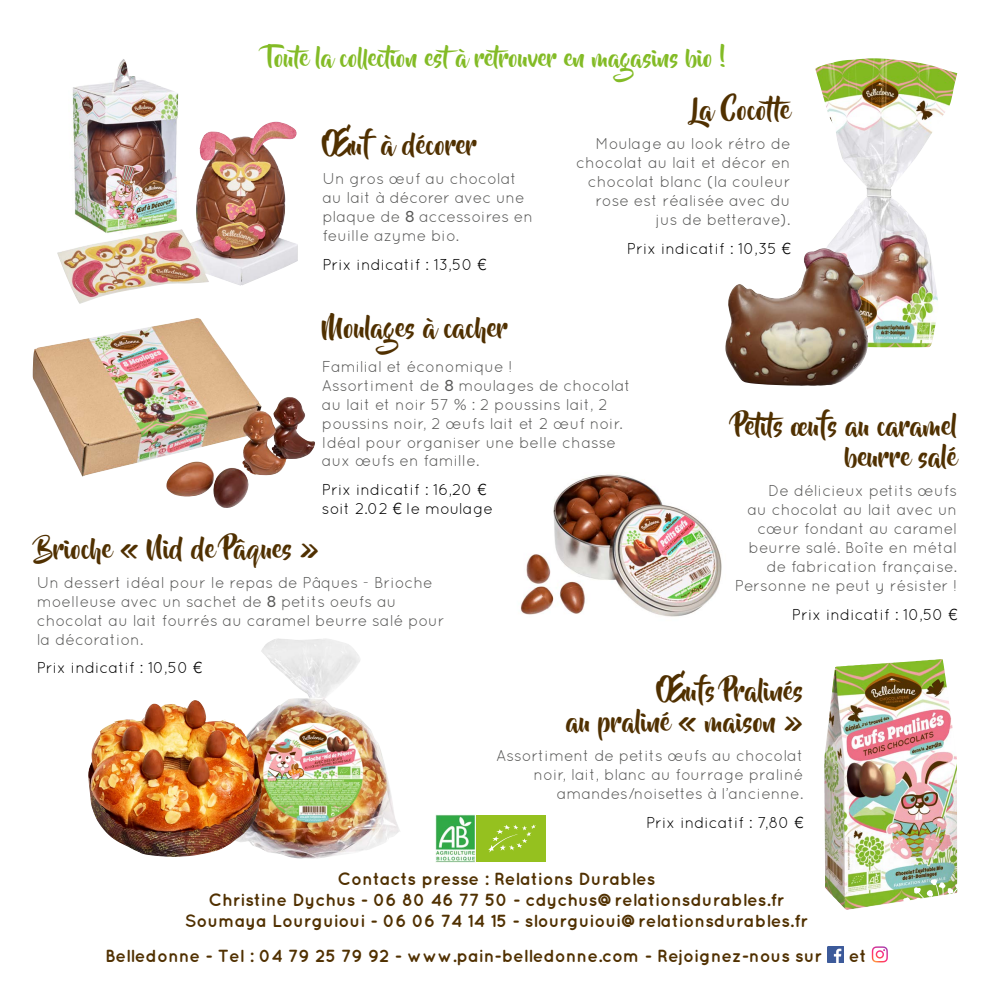
<style>
.page{position:relative;width:993px;height:993px;background:#fff}
.page>*{position:absolute;margin:0;border:0;box-sizing:border-box;transform-origin:0 0}
.t1{font:26.25px/31.5px "Beyond The Mountains";color:#503000;text-align:right}
.t2{font:23.8px "Beyond The Mountains";color:#83bb26}
.t3{font:700 17.5px/21px "Quicksand";color:#503000;text-align:center}
.t4{font:15.75px/18.9px "Quicksand";color:#575756}
.t5{font:15.75px/18.9px "Quicksand";color:#000}
.s1{font-family:"Raleway";font-weight:500}
.s2{font-family:"Helvetica Neue";font-weight:300}
</style>
<div class="page">
<img style="left:815px;top:58px;width:141px;height:289px">
<img style="left:57px;top:59px;width:241px;height:244px">
<img style="left:33px;top:318px;width:282px;height:158px">
<img style="left:261px;top:638px;width:139px;height:220px">
<img style="left:88px;top:703px;width:173px;height:153px">
<img style="left:520px;top:474px;width:202px;height:143px">
<img style="left:824px;top:659px;width:132px;height:250px">
<img style="left:725px;top:248px;width:143px;height:138px">
<svg style="left:898px;top:878px;width:60px;height:31px"></svg>
<img style="left:827px;top:946px;width:16px;height:16px">
<svg style="left:871px;top:946px;width:16px;height:16px"></svg>
<svg style="left:436px;top:815px;width:110px;height:48px"></svg>
<img style="left:435px;top:814px;width:40px;height:48px">
<div style="left:476px;top:815px;width:69px;height:46px;background:#95c11f"></div>
<svg style="left:488px;top:824px;width:47px;height:28px"></svg>
<h2 class="t2" style="left:266px;top:45px;width:462px">Toute la collection està retrouver en magasins bio !</h2>
<h1 class="t1" style="left:322px;top:130px;width:156px">Œuf à décorer</h1>
<p class="t4" style="left:322px;top:169px;width:212px">Un gros œuf au chocolat au lait à décorer avec une plaque de <span class="s1">8</span> accessoires en feuille azyme bio.</p>
<p class="t5" style="left:322px;top:255px;width:165px">Prix indicatif : 13,50 <span class="s2">€</span></p>
<h1 class="t1" style="left:691px;top:95px;width:107px">La Cocotte</h1>
<p class="t4" style="left:576px;top:134px;width:216px;text-align:right">Moulage au look rétro de chocolat au lait et décor en chocolat blanc (la couleur rose est réalisée avec du jus de betterave).</p>
<p class="t5" style="left:626px;top:238px;width:165px">Prix indicatif : 10,35 <span class="s2">€</span></p>
<h1 class="t1" style="left:322px;top:313px;width:187px">Moulages à cacher</h1>
<p class="t4" style="left:322px;top:356px;width:310px">Familial et économique !<br>Assortiment de <span class="s1">8</span> moulages de chocolat au lait et noir 57 % : 2 poussins lait, 2 poussins noir, 2 œufs lait et 2 œuf noir.<br>Idéal pour organiser une belle chasse aux œufs en famille.</p>
<p class="t5" style="left:322px;top:480px;width:173px">Prix indicatif : 16,20 <span class="s2">€ </span>soit 2.02 <span class="s2">€</span> le moulage</p>
<h1 class="t1" style="left:733px;top:411px;width:224px">Petits œufs au caramel beurre salé</h1>
<p class="t4" style="left:734px;top:481px;width:224px;text-align:right">De délicieux petits œufs<br>au chocolat au lait avec un cœur fondant au caramel beurre salé. Boîte en métal de fabrication française.<br>Personne ne peut y résister !</p>
<p class="t5" style="left:791px;top:604px;width:167px">Prix indicatif : 10,50 <span class="s2">€</span></p>
<h1 class="t1" style="left:37px;top:534px;width:284px">Brioche « Nid de Pâques »</h1>
<p class="t4" style="left:37px;top:572px;width:409px">Un dessert idéal pour le repas de Pâques - Brioche moelleuse avec un sachet de <span class="s1">8</span> petits oeufs au chocolat au lait fourrés au caramel beurre salé pour la décoration.</p>
<p class="t5" style="left:37px;top:658px;width:167px">Prix indicatif : 10,50 <span class="s2">€</span></p>
<h1 class="t1" style="left:566px;top:675px;width:238px">Œufs Pralinés<br>au praliné « maison »</h1>
<p class="t4" style="left:496px;top:745px;width:308px;text-align:right">Assortiment de petits œufs au chocolat noir, lait, blanc au fourrage praliné amandes/noisettes à l’ancienne.</p>
<p class="t5" style="left:646px;top:812px;width:159px">Prix indicatif : 7,80 <span class="s2">€</span></p>
<p class="t3" style="left:185px;top:867px;width:624px">Contacts presse : Relations Durables<br>Christine Dychus - 06 80 46 77 50 - cdychus@relationsdurables.fr<br>Soumaya Lourguioui - 06 06 74 14 15 - slourguioui@relationsdurables.fr</p>
<p class="t3" style="left:105px;top:944px;width:718px">Belledonne - Tel : 04 79 25 79 92 - www.pain-belledonne.com - Rejoignez-nous sur</p>
<p class="t3" style="left:848px;top:944px;width:19px">et</p>
</div>
